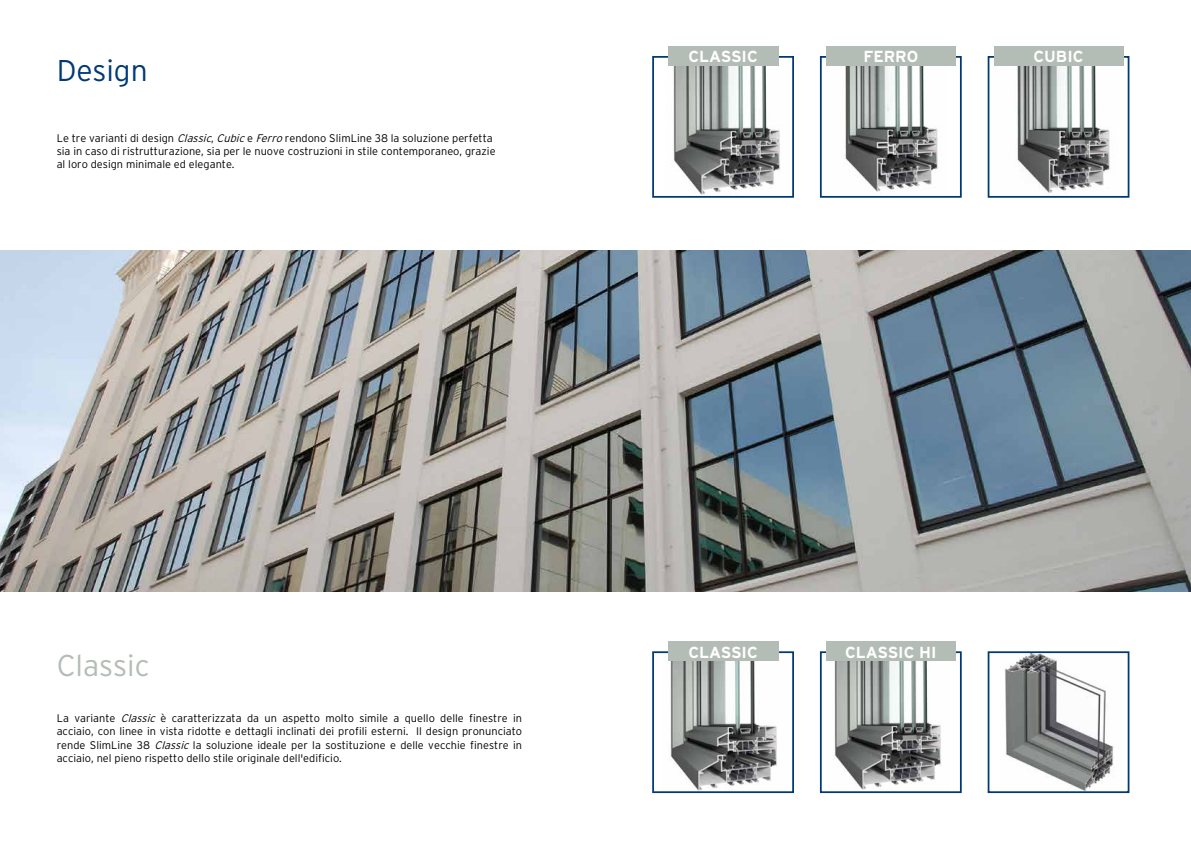
<style>
.page{position:relative;width:1191px;height:842px;background:#fff}
.page>*{position:absolute;margin:0;border:0;box-sizing:border-box;transform-origin:0 0}
.t1{font:300 30px "Interstate Rey";color:#b3bcb5}
.t2{font:300 30px "Interstate Rey";color:#003a76}
.t3{font:700 16px "Interstate Rey";color:#fff}
.t4{font:300 11px/13.2px "Interstate Rey";color:#000;text-align:justify}
.s1{font-style:italic}
</style>
<div class="page">
<img style="left:0;top:251px;width:1191px;height:340px">
<img style="left:673px;top:59px;width:107px;height:136px">
<div style="left:652px;top:56px;width:142px;height:142px;border:2px solid #003a76"></div>
<div style="left:667px;top:46px;width:111px;height:20px;background:#b3bcb5"></div>
<img style="left:845px;top:66px;width:93px;height:126px">
<div style="left:820px;top:56px;width:141px;height:142px;border:2px solid #003a76"></div>
<div style="left:826px;top:46px;width:129px;height:20px;background:#b3bcb5"></div>
<img style="left:1017px;top:66px;width:93px;height:127px">
<div style="left:987px;top:56px;width:142px;height:142px;border:2px solid #003a76"></div>
<div style="left:993px;top:46px;width:130px;height:20px;background:#b3bcb5"></div>
<img style="left:670px;top:654px;width:109px;height:136px">
<div style="left:652px;top:651px;width:142px;height:142px;border:2px solid #003a76"></div>
<div style="left:667px;top:641px;width:111px;height:20px;background:#b3bcb5"></div>
<img style="left:834px;top:661px;width:107px;height:129px">
<div style="left:820px;top:651px;width:141px;height:142px;border:2px solid #003a76"></div>
<div style="left:826px;top:641px;width:129px;height:20px;background:#b3bcb5"></div>
<img style="left:1004px;top:654px;width:110px;height:136px">
<div style="left:987px;top:651px;width:142px;height:142px;border:2px solid #003a76"></div>
<h1 class="t2" style="left:57px;top:51px;width:92px">Design</h1>
<p class="t4" style="left:57px;top:131px;width:440px;text-align:left">Le tre varianti di design <span class="s1">Classic</span>, <span class="s1">Cubic</span>e <span class="s1">Ferro</span>rendono SlimLine 38 la soluzione perfetta sia in caso di ristrutturazione, sia per le nuove costruzioni in stile contemporaneo, grazie al loro design minimale ed elegante.</p>
<h2 class="t3" style="left:688px;top:46px;width:71px">CLASSIC</h2>
<h2 class="t3" style="left:863px;top:46px;width:56px">FERRO</h2>
<h2 class="t3" style="left:1033px;top:46px;width:51px">CUBIC</h2>
<h1 class="t1" style="left:57px;top:647px;width:94px">Classic</h1>
<p class="t4" style="left:57px;top:712px;width:467px">La variante <span class="s1">Classic</span> è caratterizzata da un aspetto molto simile a quello delle finestre in acciaio, con linee in vista ridotte e dettagli inclinati dei profili esterni. Il design pronunciato rende SlimLine 38 <span class="s1">Classic</span> la soluzione ideale per la sostituzione e delle vecchie finestre in acciaio, nel pieno rispetto dello stile originale dell'edificio.</p>
<h2 class="t3" style="left:688px;top:641px;width:71px">CLASSIC</h2>
<h2 class="t3" style="left:845px;top:641px;width:93px">CLASSIC HI</h2>
</div>
